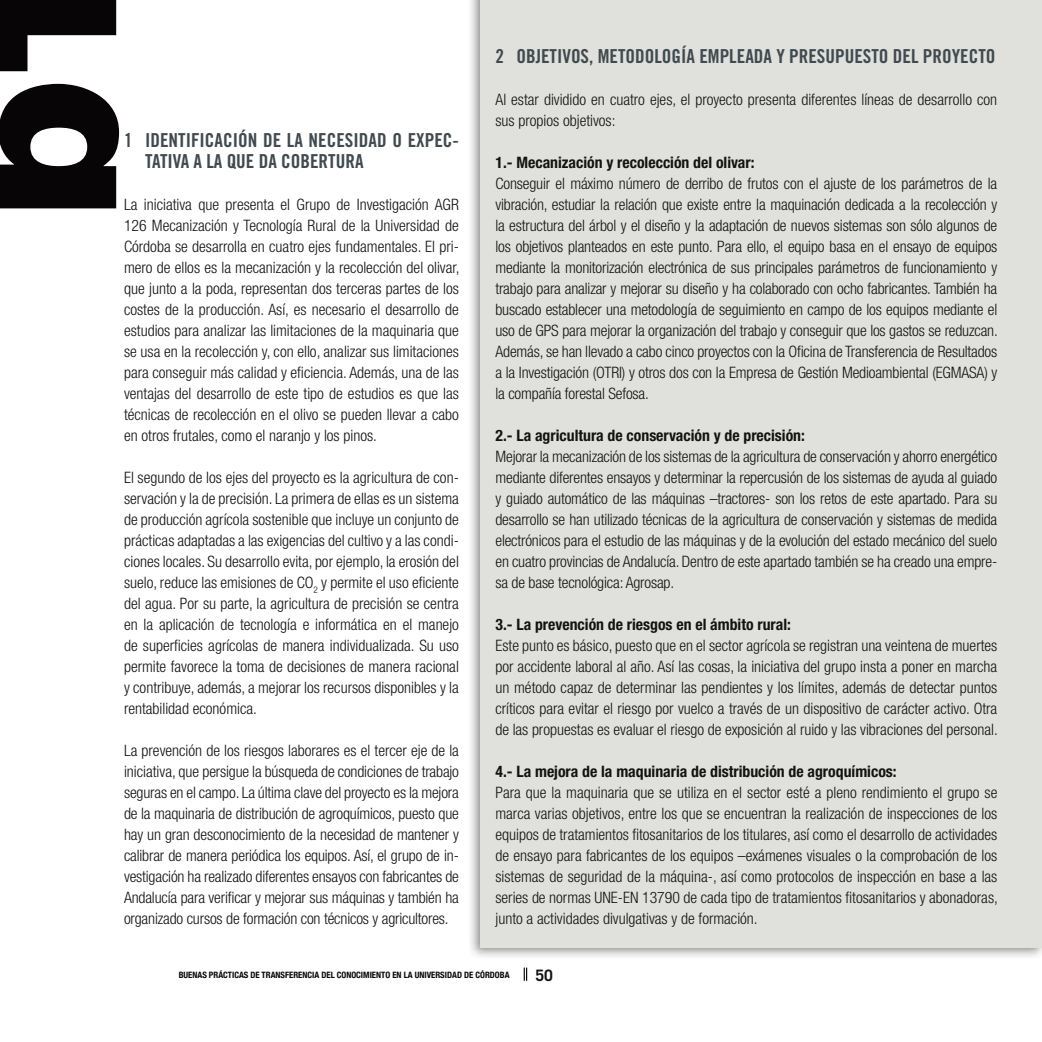
<style>
.page{position:relative;width:1042px;height:1042px;background:#fff}
.page>*{position:absolute;margin:0;border:0;box-sizing:border-box;transform-origin:0 0}
.t1{font:19.25px/21px "Trade Gothic LT Std Bd Cn 20";color:#404a4f}
.t2{font:300 condensed 15.75px/21px "Helvetica Neue LT Std";color:#141314;text-align:justify}
.t3{font:700 condensed 15.75px "Helvetica Neue LT Std";color:#141314}
.t4{font:700 15.75px "Trade Gothic LT Std";color:#141314}
.t5{font:700 condensed 8.75px "Helvetica Neue";color:#080507}
</style>
<div class="page">
<svg style="left:524px;top:967px;width:3px;height:14px"></svg>
<div style="left:466px;top:0;width:576px;height:959px;background:#141314;opacity:.46"></div>
<div style="left:480px;top:0;width:562px;height:947px;background:#e0e1dc"></div>
<svg style="left:0;top:0;width:119px;height:208px"></svg>
<p class="t1" style="left:145px;top:129px;width:315px;text-indent:-21px">1 IDENTIFICACIÓN DE LA NECESIDAD O EXPEC-<br>TATIVA A LA QUE DA COBERT</p>
<p class="t1" style="left:336px;top:150px;width:29px">URA</p>
<p class="t2" style="left:124px;top:194px;width:337px">La iniciativa que presenta el Grupo de Investigación AGR 126 Mecanización y tecnología rural de la Universidad de Córdoba se desarrolla en cuatro ejes fundamentales. El pri&shy;mero de ellos es la mecanización y la recolección del olivar, que junto a la poda, representan dos terceras partes de los costes de la producción. Así, es necesario el desarrollo de estudios para analizar las limitaciones de la maquinaria que se usa en la recolección y, con ello, analizar sus limitaciones para conseguir más calidad y eficiencia. Además, una de las ventajas del desarrollo de este tipo de estudios es que las técnicas de recolección en el olivo se pueden llevar a cabo en otros frutales, como el naranjo y los pinos.</p>
<p class="t2" style="left:124px;top:467px;width:336px">El segundo de los ejes del proyecto es la agricultura de con&shy;servación y la de precisión. La primera de ellas es un sistema de producción agrícola sostenible que incluye un conjunto de prácticas adaptadas a las exigencias del cultivo y a las condi&shy;ciones locales. Su desarrollo evita, por ejemplo, la erosión del suelo, reduce las emisiones de CO<sub>2</sub> y permite el uso eficiente del agua. Por su parte, la agricultura de precisión se centra en la aplicación de tecnología e informática en el manejo de superficies agrícolas de manera individualizada. Su uso permite favorece la toma de decisiones de manera racional y contribuye, además, a mejorar los recursos disponibles y la rentabilidad económica.</p>
<p class="t2" style="left:124px;top:740px;width:336px">La prevención de los riesgos laborares es el tercer eje de la iniciativa, que persigue la búsqueda de condiciones de trabajo seguras en el campo. La última clave del proyecto es la mejora de la maquinaria de distribución de agroquímicos, puesto que hay un gran desconocimiento de la necesidad de mantener y calibrar de manera periódica los equipos. Así, el grupo de in&shy;vestigación ha realizado diferentes ensayos con fabricantes de Andalucía para verificar y mejorar sus máquinas y también ha organizado cursos de formación con técnicos y agricultores.</p>
<p class="t1" style="left:495px;top:45px;width:492px">2 OBJETIVOS, METODOLOGÍA EMPLEADA Y PRESUPUESTO DEL PROYECTO</p>
<p class="t2" style="left:495px;top:89px;width:503px">Al estar dividido en cuatro ejes, el proyecto presenta diferentes líneas de desarrollo con sus propios objetivos:</p>
<p class="t3" style="left:495px;top:153px;width:260px">1.- Mecanización y recolección del olivar:</p>
<p class="t2" style="left:495px;top:173px;width:504px">Conseguir el máximo número de derribo de frutos con el ajuste de los parámetros de la vibración, estudiar la relación que existe entre la maquinación dedicada a la recolección y la estructura del árbol y el diseño y la adaptación de nuevos sistemas son sólo algunos de los objetivos planteados en este punto. Para ello, el equipo basa en el ensayo de equipos mediante la monitorización electrónica de sus principales parámetros de funcionamiento y trabajo para analizar y mejorar su diseño y ha colaborado con ocho fabricantes. También ha buscado establecer una metodología de seguimiento en campo de los equipos mediante el uso de GPS para mejorar la organización del trabajo y conseguir que los gastos se reduzcan.<br>Además, se han llevado a cabo cinco proyectos con la Oficina de Transferencia de Resultados a la Investigación (OTRI) y otros dos con la Empresa de Gestión Medioambiental (Egmasa</p>
<p class="t2" style="left:984px;top:362px;width:14px">) y</p>
<p class="t2" style="left:495px;top:383px;width:155px">la compañía forestal Sefosa.</p>
<p class="t3" style="left:495px;top:426px;width:311px">2.- La agricultura de conservación y de precisión:</p>
<p class="t2" style="left:495px;top:446px;width:503px">Mejorar la mecanización de los sistemas de la agricultura de conservación y ahorro energético mediante diferentes ensayos y determinar la repercusión de los sistemas de ayuda al guiado y guiado automático de las máquinas –tractores- son los retos de este apartado. Para su desarrollo se han utilizado técnicas de la agricultura de conservación y sistemas de medida electrónicos para el estudio de las máquinas y de la evolución del estado mecánico del suelo en cuatro provincias de Andalucía. Dentro de este apartado también se ha creado una empre&shy;sa de base tecnológica: Agrosap.</p>
<p class="t3" style="left:495px;top:615px;width:297px">3.- La prevención de riesgos en el ámbito rural:</p>
<p class="t2" style="left:495px;top:635px;width:504px">Este punto es básico, puesto que en el sector agrícola se registran una veintena de muertes por accidente laboral al año. Así las cosas, la iniciativa del grupo insta a poner en marcha un método capaz de determinar las pendientes y los límites, además de detectar puntos críticos para evitar el riesgo por vuelco a través de un dispositivo de carácter activo. Otra de las propuestas es evaluar el riesgo de exposición al ruido y las vibraciones del personal.</p>
<p class="t3" style="left:495px;top:762px;width:403px">4.- La mejora de la maquinaria de distribución de agroquímicos:</p>
<p class="t2" style="left:495px;top:782px;width:504px">Para que la maquinaria que se utiliza en el sector esté a pleno rendimiento el grupo se marca varias objetivos, entre los que se encuentran la realización de inspecciones de los equipos de tratamientos fitosanitarios de los titulares, así como el desarrollo de actividades de ensayo para fabricantes de los equipos –exámenes visuales o la comprobación de los sistemas de seguridad de la máquina-, así como protocolos de inspección en base a las series de normas UNE-EN 13790 de cada tipo de tratamientos fitosanitarios y abonadoras, junto a actividades divulgativas y de formación.</p>
<p class="t5" style="left:179px;top:970px;width:332px">BUENAS PRÁCTICAS DE TRANSFERENCIA DEL CONOCIMIENTO EN LA UNIVERSIDAD DE CÓRDOBA</p>
<p class="t4" style="left:535px;top:965px;width:19px">50</p>
</div>
